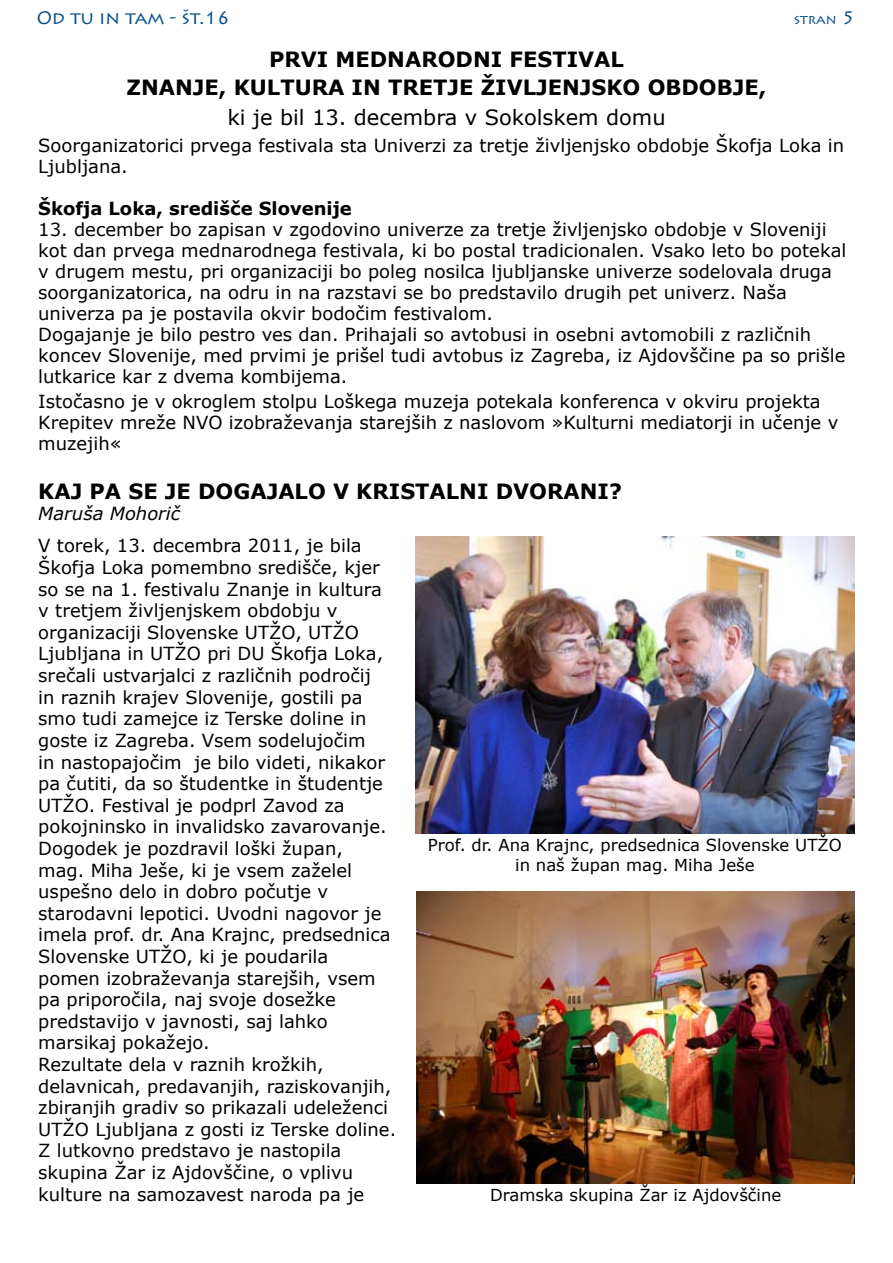
<style>
.page{position:relative;width:893px;height:1263px;background:#fff}
.page>*{position:absolute;margin:0;border:0;box-sizing:border-box;transform-origin:0 0}
.t1{font:700 21px/28.2px "Verdana";color:#000;text-align:center}
.t2{font:21px "Verdana";color:#000}
.t3{font:18px/21.6px "Verdana";color:#000}
.t4{font:700 18px "Verdana";color:#000}
.t5{font:18px "Lithos Pro";color:#004d8d}
.t6{font:italic 18px "Verdana";color:#000}
.t7{font:16.5px/19.8px "Verdana";color:#000;text-align:center}
.t8{font:13.5px "Lithos Pro";color:#004d8d}
.s1{font-size:18px}
</style>
<div class="page">
<img style="left:415px;top:536px;width:439px;height:297px">
<img style="left:417px;top:891px;width:438px;height:293px">
<p class="t5" style="left:37px;top:8px;width:195px">OD TU IN TAM - ŠT.16</p>
<p class="t8" style="left:794px;top:11px;width:62px">STRAN <span class="s1">5</span></p>
<p class="t1" style="left:127px;top:45px;width:641px">PRVI MEDNARODNI FESTIVAL<br>ZNANJE, KULTURA IN TRETJE ŽIVLJENJSKO OBDOBJE,</p>
<p class="t2" style="left:227px;top:104px;width:440px">ki je bil 13. decembra v Sokolskem domu</p>
<p class="t3" style="left:38px;top:134px;width:807px;line-height:21px">Soorganizatorici prvega festivala sta Univerzi za tretje življenjsko obdobje Škofja Loka in<br>Ljubljana.</p>
<p class="t4" style="left:38px;top:197px;width:315px">Škofja Loka, središče Slovenije</p>
<p class="t3" style="left:38px;top:218px;width:810px;line-height:21px">13. december bo zapisan v zgodovino univerze za tretje življenjsko obdobje v Sloveniji kot dan prvega mednarodnega festivala, ki bo postal tradicionalen. Vsako leto bo potekal v drugem mestu, pri organizaciji bo poleg nosilca ljubljanske univerze sodelovala druga soorganizatorica, na odru in na razstavi se bo predstavilo drugih pet univerz. Naša univerza pa je postavila okvir bodočim festivalom.<br>Dogajanje je bilo pestro ves dan. Prihajali so avtobusi in osebni avtomobili z različnih koncev Slovenije, med prvimi je prišel tudi avtobus iz Zagreba, iz Ajdovščine pa so prišle lutkarice kar z dvema kombijema.</p>
<p class="t3" style="left:38px;top:390px;width:802px;line-height:21px">Istočasno je v okroglem stolpu Loškega muzeja potekala konferenca v okviru projekta<br>Krepitev mreže NVO izobraževanja starejših z naslovom »Kulturni mediatorji in učenje v muzejih«</p>
<p class="t1" style="left:38px;top:477px;width:585px">KAJ PA SE JE DOGAJALO V KRISTALNI DVORANI?</p>
<p class="t6" style="left:38px;top:502px;width:144px">Maruša Mohorič</p>
<p class="t3" style="left:38px;top:534px;width:359px">V torek, 13. decembra 2011, je bila Škofja Loka pomembno središče, kjer so se na 1. festivalu Znanje in kultura v tretjem življenjskem obdobju v organizaciji Slovenske UTŽO, UTŽO Ljubljana in UTŽO pri DU Škofja Loka, srečali ustvarjalci z različnih področij<br>in raznih krajev Slovenije, gostili pa smo tudi zamejce iz Terske doline in goste iz Zagreba. Vsem sodelujočim<br>in nastopajočim je bilo videti, nikakor pa čutiti, da so študentke in študentje UTŽO. Festival je podprl Zavod za pokojninsko in invalidsko zavarovanje.<br>Dogodek je pozdravil loški župan,<br>mag. Miha Ješe, ki je vsem zaželel uspešno delo in dobro počutje v starodavni lepotici. Uvodni nagovor je imela prof. dr. Ana Krajnc, predsednica Slovenske UTŽO, ki je poudarila<br>pomen izobraževanja starejših, vsem pa priporočila, naj svoje dosežke predstavijo v javnosti, saj lahko marsikaj pokažejo.<br>Rezultate dela v raznih krožkih, delavnicah, predavanjih, raziskovanjih, zbiranjih gradiv so prikazali udeleženci UTŽO Ljubljana z gosti iz Terske doline.<br>Z lutkovno predstavo je nastopila skupina Žar iz Ajdovščine, o vplivu kulture na samozavest naroda pa je</p>
<p class="t7" style="left:428px;top:835px;width:415px">Prof. dr. Ana Krajnc, predsednica Slovenske UTŽO in naš župan mag. Miha Ješe</p>
<p class="t7" style="left:490px;top:1184px;width:293px">Dramska skupina Žar iz Ajdovščine</p>
</div>
